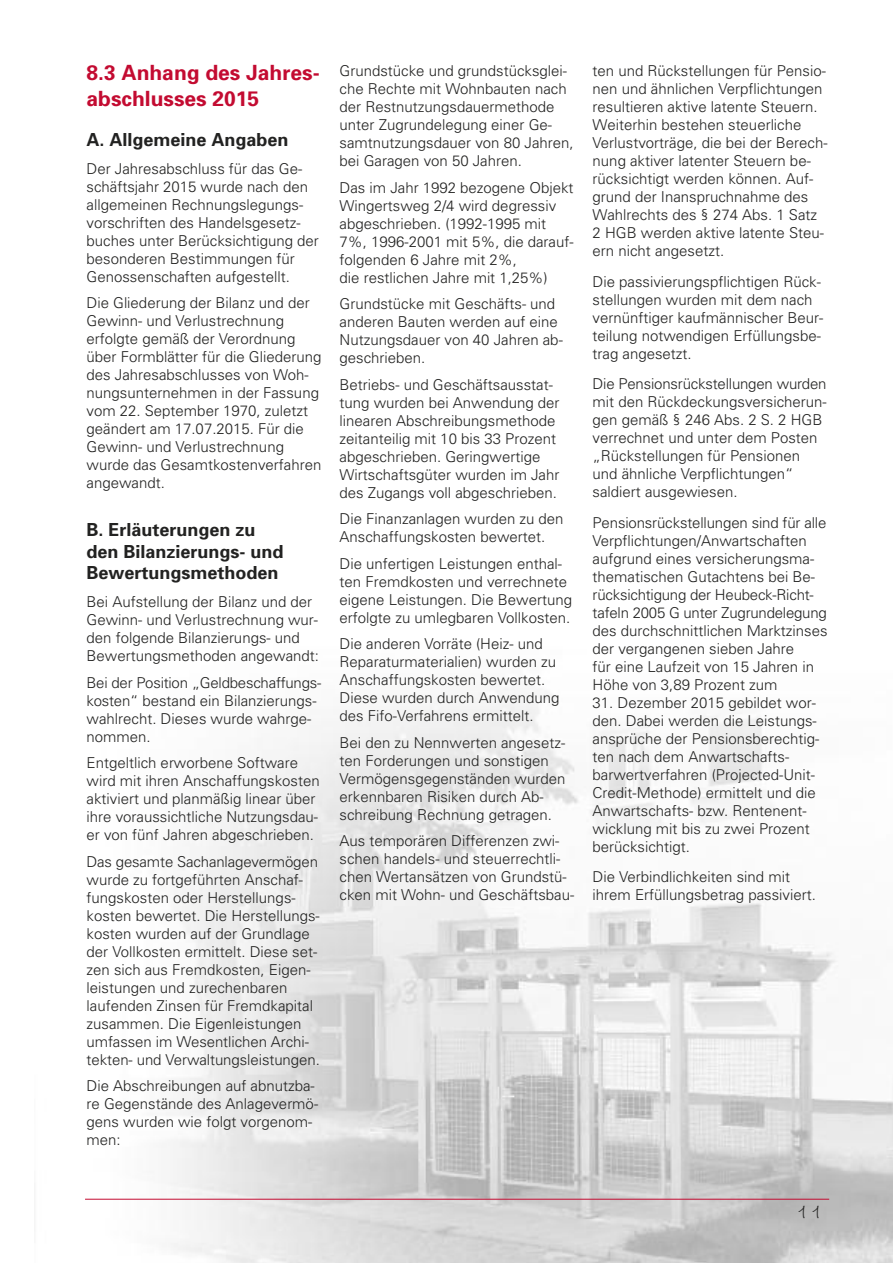
<style>
.page{position:relative;width:893px;height:1263px;background:#fff}
.page>*{position:absolute;margin:0;border:0;box-sizing:border-box;transform-origin:0 0}
.t1{font:27px "Wiesbaden Swing";color:#222221}
.t2{font:700 21px/25.2px "Univers";color:#c30b31}
.t3{font:700 18px/21.6px "Univers";color:#222221}
.t4{font:300 15px/18px "Univers";color:#222221}
</style>
<div class="page">
<img style="left:85px;top:688px;width:808px;height:575px">
<hr style="left:85px;top:1199px;width:744px;height:1px;background:#c30b31">
<h2 class="t2" style="left:87px;top:62px;width:235px">8.3 Anhang des Jahres&shy;abschlusses 2015</h2>
<p class="t3" style="left:87px;top:130px;width:203px">A. Allgemeine Angaben</p>
<p class="t4" style="left:87px;top:161px;width:234px">Der Jahresabschluss für das Ge&shy;schäftsjahr 2015 wurde nach den allgemeinen Rechnungslegungs&shy;vorschriften des Handelsgesetz&shy;buches unter Berücksichtigung der besonderen Bestimmungen für<br>Genossenschaften aufgestellt.</p>
<p class="t4" style="left:87px;top:295px;width:236px">Die Gliederung der Bilanz und der<br>Gewinn- und Verlustrechnung erfolgte gemäß der Verordnung über Formblätter für die Gliederung des Jahresabschlusses von Woh&shy;nungsunternehmen in der Fassung vom 22. September 1970, zuletzt geändert am 17.07.2015. Für die<br>Gewinn- und Verlustrechnung wurde das Gesamtkostenverfahren angewandt.</p>
<p class="t3" style="left:87px;top:520px;width:198px">B. Erläuterungen zu den Bilanzierungs- und<br>Bewertungsmethoden</p>
<p class="t4" style="left:87px;top:594px;width:234px">Bei Aufstellung der Bilanz und der Gewinn- und Verlustrechnung wur&shy;den folgende Bilanzierungs- und Bewertungsmethoden angewandt:</p>
<p class="t4" style="left:87px;top:675px;width:236px">Bei der Position „Geldbeschaffungs&shy;kosten“ bestand ein Bilanzierungs&shy;wahlrecht. Dieses wurde wahrge&shy;nommen.</p>
<p class="t4" style="left:87px;top:755px;width:235px">Entgeltlich erworbene Software wird mit ihren Anschaffungskosten aktiviert und planmäßig linear über ihre voraussichtliche Nutzungsdau&shy;er von fünf Jahren abgeschrieben.</p>
<p class="t4" style="left:87px;top:854px;width:235px">Das gesamte Sachanlagevermögen wurde zu fortgeführten Anschaf&shy;fungskosten oder Herstellungs&shy;kosten bewertet. Die Herstellungs&shy;kosten wurden auf der Grundlage der Vollkosten ermittelt. Diese set&shy;zen sich aus Fremdkosten, Eigen&shy;leistungen und zurechenbaren laufenden Zinsen für Fremdkapital zusammen. Die Eigenleistungen umfassen im Wesentlichen Archi&shy;tekten- und Verwaltungsleistungen.</p>
<p class="t4" style="left:87px;top:1078px;width:233px">Die Abschreibungen auf abnutzba&shy;re Gegenstände des Anlagevermö&shy;gens wurden wie folgt vorgenom&shy;men:</p>
<p class="t4" style="left:340px;top:63px;width:236px">Grundstücke und grundstücksglei&shy;che Rechte mit Wohnbauten nach der Restnutzungsdauermethode unter Zugrundelegung einer Ge&shy;samtnutzungsdauer von 80 Jahren, bei Garagen von 50 Jahren.</p>
<p class="t4" style="left:340px;top:180px;width:236px">Das im Jahr 1992 bezogene Objekt<br>Wingertsweg 2/4 wird degressiv abgeschrieben. (1992-1995 mit<br>7%, 1996-2001 mit 5%, die darauf&shy;folgenden 6 Jahre mit 2%,<br>die restlichen Jahre mit 1,25%)</p>
<p class="t4" style="left:340px;top:296px;width:225px">Grundstücke mit Geschäfts- und anderen Bauten werden auf eine<br>Nutzungsdauer von 40 Jahren ab&shy;geschrieben.</p>
<p class="t4" style="left:340px;top:377px;width:221px">Betriebs- und Geschäftsausstat&shy;tung wurden bei Anwendung der linearen Abschreibungsmethode zeitanteilig mit 10 bis 33 Prozent abgeschrieben. Geringwertige<br>Wirtschaftsgüter wurden im Jahr des Zugangs voll abgeschrieben.</p>
<p class="t4" style="left:340px;top:511px;width:226px">Die Finanzanlagen wurden zu den<br>Anschaffungskosten bewertet.</p>
<p class="t4" style="left:340px;top:556px;width:234px">Die unfertigen Leistungen enthal&shy;ten Fremdkosten und verrechnete eigene Leistungen. Die Bewertung erfolgte zu umlegbaren Vollkosten.</p>
<p class="t4" style="left:340px;top:636px;width:221px">Die anderen Vorräte (Heiz- und<br>Reparaturmaterialien) wurden zu<br>Anschaffungskosten bewertet.<br>Diese wurden durch Anwendung des Fifo-Verfahrens ermittelt.</p>
<p class="t4" style="left:340px;top:735px;width:227px">Bei den zu Nennwerten angesetz&shy;ten Forderungen und sonstigen<br>Vermögensgegenständen wurden erkennbaren Risiken durch Ab&shy;schreibung Rechnung getragen.</p>
<p class="t4" style="left:340px;top:833px;width:236px">Aus temporären Differenzen zwi&shy;schen handels- und steuerrechtli&shy;chen Wertansätzen von Grundstü&shy;cken mit Wohn- und Geschäftsbau-</p>
<p class="t4" style="left:593px;top:63px;width:236px">ten und Rückstellungen für Pensio&shy;nen und ähnlichen Verpflichtungen resultieren aktive latente Steuern.<br>Weiterhin bestehen steuerliche Verlustvorträge, die bei der Berech&shy;nung aktiver latenter Steuern be&shy;rücksichtigt werden können. Auf&shy;grund der Inanspruchnahme des Wahlrechts des § 274 Abs. 1 Satz 2 HGB werden aktive latente Steu&shy;ern nicht angesetzt.</p>
<p class="t4" style="left:593px;top:274px;width:232px">Die passivierungspflichtigen Rück&shy;stellungen wurden mit dem nach vernünftiger kaufmännischer Beur&shy;teilung notwendigen Erfüllungsbe&shy;trag angesetzt.</p>
<p class="t4" style="left:593px;top:376px;width:236px">Die Pensionsrückstellungen wurden mit den Rückdeckungsversicherun&shy;gen gemäß § 246 Abs. 2 S. 2 HGB verrechnet und unter dem Posten „Rückstellungen für Pensionen und ähnliche Verpflichtungen“ saldiert ausgewiesen.</p>
<p class="t4" style="left:593px;top:515px;width:236px">Pensionsrückstellungen sind für alle Verpflichtungen/Anwartschaften aufgrund eines versicherungsma&shy;thematischen Gutachtens bei Be&shy;rücksichtigung der Heubeck-Richt&shy;tafeln 2005 G unter Zugrundelegung des durchschnittlichen Marktzinses der vergangenen sieben Jahre<br>für eine Laufzeit von 15 Jahren in Höhe von 3,89 Prozent zum</p>
<p class="t4" style="left:593px;top:695px;width:228px">31. Dezember 2015 gebildet wor&shy;den. Dabei werden die Leistungs&shy;ansprüche der Pensionsberechtig&shy;ten nach dem Anwartschafts&shy;barwertverfahren (Projected-Unit-<br>Credit-Methode) ermittelt und die<br>Anwartschafts- bzw. Rentenent&shy;wicklung mit bis zu zwei Prozent berücksichtigt.</p>
<p class="t4" style="left:593px;top:869px;width:225px">Die Verbindlichkeiten sind mit ihrem Erfüllungsbetrag passiviert.</p>
<h1 class="t1" style="left:798px;top:1192px;width:24px">11</h1>
</div>
